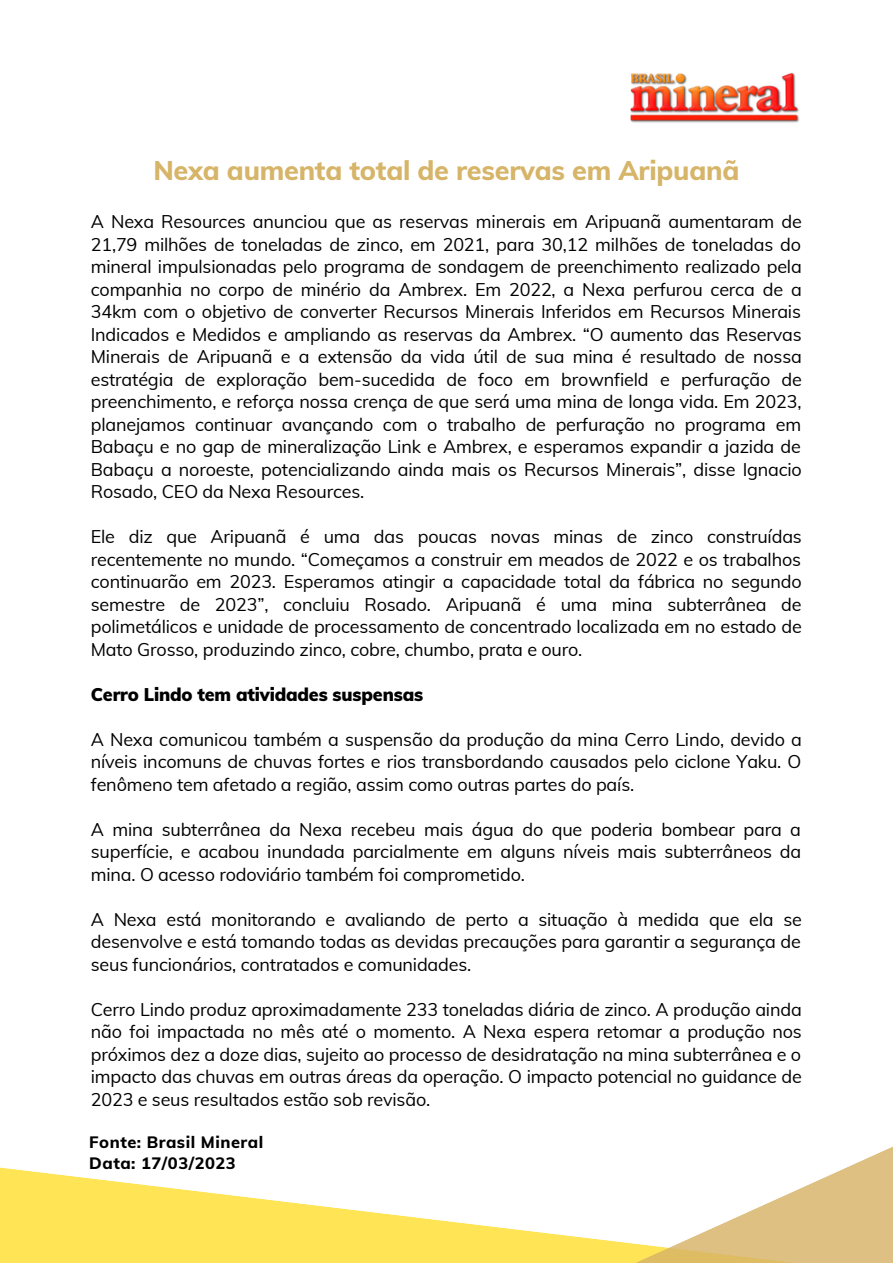
<style>
.page{position:relative;width:893px;height:1264px;background:#fff}
.page>*{position:absolute;margin:0;border:0;box-sizing:border-box;transform-origin:0 0}
.t1{font:800 27px "Muli";letter-spacing:-.01em;color:#d6b468}
.t2{font:18px/22.5px "Muli";letter-spacing:-.01em;color:#000;text-align:justify}
.t3{font:900 18px "Muli";letter-spacing:-.01em;color:#000}
.t4{font:800 16.5px/21.3px "Muli";letter-spacing:.03em;color:#000}
</style>
<div class="page">
<svg style="left:0;top:1167px;width:422px;height:95px;fill:#ffe455"></svg>
<svg style="left:422px;top:1147px;width:470px;height:115px"></svg>
<img style="left:630px;top:72px;width:170px;height:51px">
<h1 class="t1" style="left:153px;top:153px;width:587px">Nexa aumenta total de reservas em Aripuanã</h1>
<p class="t2" style="left:91px;top:210px;width:712px">A Nexa Resources anunciou que as reservas minerais em Aripuanã aumentaram de 21,79 milhões de toneladas de zinco, em 2021, para 30,12 milhões de toneladas do mineral impulsionadas pelo programa de sondagem de preenchimento realizado pela companhia no corpo de minério da Ambrex. Em 2022, a Nexa perfurou cerca de a 34km com o objetivo de converter Recursos Minerais Inferidos em Recursos Minerais Indicados e Medidos e ampliando as reservas da Ambrex. “O aumento das Reservas Minerais de Aripuanã e a extensão da vida útil de sua mina é resultado de nossa estratégia de exploração bem-sucedida de foco em brownfield e perfuração de preenchimento, e reforça nossa crença de que será uma mina de longa vida. Em 2023, planejamos continuar avançando com o trabalho de perfuração no programa em Babaçu e no gap de mineralização Link e Ambrex, e esperamos expandir a jazida de Babaçu a noroeste, potencializando ainda mais os Recursos Minerais”, disse Ignacio Rosado, CEO da Nexa Resources.</p>
<p class="t2" style="left:91px;top:525px;width:712px">Ele diz que Aripuanã é uma das poucas novas minas de zinco construídas recentemente no mundo. “Começamos a construir em meados de 2022 e os trabalhos continuarão em 2023. Esperamos atingir a capacidade total da fábrica no segundo semestre de 2023”, concluiu Rosado. Aripuanã é uma mina subterrânea de polimetálicos e unidade de processamento de concentrado localizada em no estado de Mato Grosso, produzindo zinco, cobre, chumbo, prata e ouro.</p>
<p class="t3" style="left:91px;top:682px;width:334px">Cerro Lindo tem atividades suspensas</p>
<p class="t2" style="left:91px;top:727px;width:712px">A Nexa comunicou também a suspensão da produção da mina Cerro Lindo, devido a níveis incomuns de chuvas fortes e rios transbordando causados pelo ciclone Yaku. O fenômeno tem afetado a região, assim como outras partes do país.</p>
<p class="t2" style="left:91px;top:817px;width:712px">A mina subterrânea da Nexa recebeu mais água do que poderia bombear para a superfície, e acabou inundada parcialmente em alguns níveis mais subterrâneos da mina. O acesso rodoviário também foi comprometido.</p>
<p class="t2" style="left:91px;top:907px;width:712px">A Nexa está monitorando e avaliando de perto a situação à medida que ela se desenvolve e está tomando todas as devidas precauções para garantir a segurança de seus funcionários, contratados e comunidades.</p>
<p class="t2" style="left:91px;top:997px;width:712px">Cerro Lindo produz aproximadamente 233 toneladas diária de zinco. A produção ainda não foi impactada no mês até o momento. A Nexa espera retomar a produção nos próximos dez a doze dias, sujeito ao processo de desidratação na mina subterrânea e o impacto das chuvas em outras áreas da operação. O impacto potencial no guidance de 2023 e seus resultados estão sob revisão.</p>
<p class="t4" style="left:89px;top:1130px;width:175px">Fonte: Brasil Mineral<br>Data: 17/03/2023</p>
</div>
